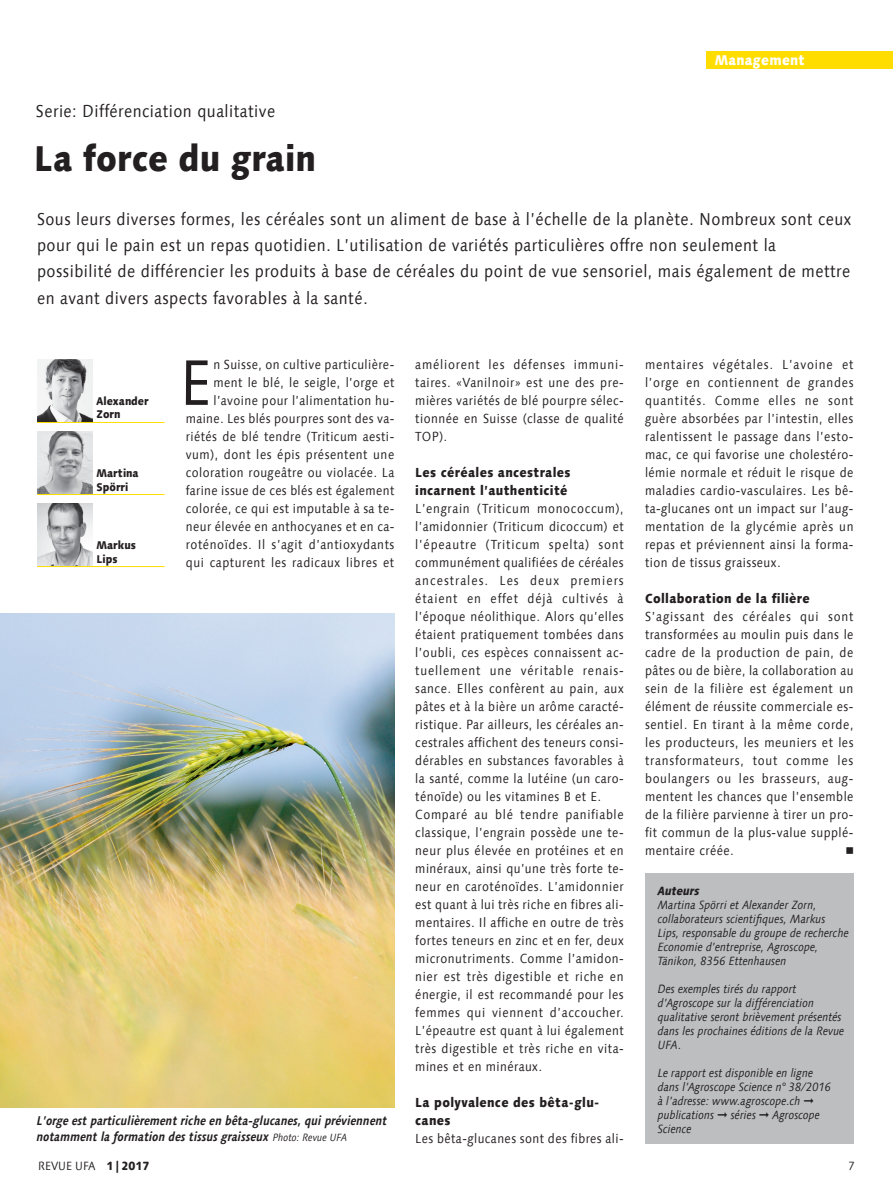
<style>
.page{position:relative;width:893px;height:1191px;background:#fff}
.page>*{position:absolute;margin:0;border:0;box-sizing:border-box;transform-origin:0 0}
.t1{font:64.2px "Linotype Syntax Com";color:#231f20;scale:.9 1}
.t2{font:800 36px "Linotype Syntax Com";color:#231f20;scale:.9 1}
.t3{font:17.25px/26.2px "Linotype Syntax Com";letter-spacing:.03em;color:#231f20;scale:.9 1}
.t4{font:800 14.25px "Linotype Syntax Com";letter-spacing:.025em;color:#fff;scale:.9 1}
.t5{font:13.2px/18px "Linotype Syntax Com";letter-spacing:.035em;color:#231f20;text-align:justify;scale:.9 1}
.t6{font:800 13.2px/18px "Linotype Syntax Com";letter-spacing:.025em;color:#231f20;scale:.9 1}
.t7{font:13.2px "Universal Std Newswith Comm Pi";color:#231f20}
.t8{font:italic 700 12.75px/15.8px "Linotype Syntax Com";letter-spacing:.005em;color:#231f20;scale:.9 1}
.t9{font:italic 12px/14px "Linotype Syntax Com";color:#231f20;scale:.9 1}
.t10{font:12px "Linotype Syntax Com";color:#231f20;scale:.9 1}
.t11{font:italic 800 12px "Linotype Syntax Com";color:#231f20;scale:.9 1}
.t12{font:12px "Linotype Syntax Com";color:#231f20;scale:.88 1}
.t13{font:800 11.25px/13.5px "Linotype Syntax Com";color:#231f20;scale:.9 1}
.s1{font-weight:400;font-size:10.5px}
.s2{font-weight:800}
</style>
<div class="page">
<div style="left:706px;top:51px;width:187px;height:17px;background:#fd0"></div>
<img style="left:37px;top:360px;width:55px;height:62px">
<img style="left:37px;top:432px;width:55px;height:62px">
<img style="left:37px;top:504px;width:55px;height:62px">
<hr style="left:37px;top:422px;width:128px;height:1px;background:#fd0">
<hr style="left:37px;top:494px;width:128px;height:1px;background:#fd0">
<hr style="left:37px;top:566px;width:128px;height:1px;background:#fd0">
<img style="left:0;top:613px;width:394px;height:494px">
<div style="left:645px;top:873px;width:208px;height:270px;background:#bcbec0"></div>
<h3 class="t3" style="left:36px;top:98px;width:267px">Serie: Différenciation qualitative</h3>
<h2 class="t2" style="left:34px;top:135px;width:314px">La force du grain</h2>
<p class="t4" style="left:715px;top:51px;width:102px">Management</p>
<p class="t3" style="left:37px;top:206px;width:906px">Sous leurs diverses formes, les céréales sont un aliment de base à l’échelle de la planète. Nombreux sont ceux pour qui le pain est un repas quotidien. L’utilisation de variétés particulières offre non seulement la possibilité de différencier les produits à base de céréales du point de vue sensoriel, mais également de mettre en avant divers aspects favorables à la santé.</p>
<p class="t5" style="left:186px;top:355px;width:233px;text-align:right">n Suisse, on cultive particulière&shy;ment le blé, le seigle, l’orge et l’avoine pour l’alimentation hu&shy;maine. Les blés pourpres sont des va&shy;riétés de blé tendre (Triticum aesti&shy;vum), dont les épis présentent une coloration rougeâtre ou violacée. La farine issue de ces blés est également colorée, ce qui est imputable à sa te&shy;neur élevée en anthocyanes et en ca&shy;roténoïdes. Il s’agit d’antioxydants qui capturent les radicaux libres et</p>
<p class="t5" style="left:415px;top:355px;width:233px">améliorent les défenses immuni&shy;taires. «Vanilnoir» est une des pre&shy;mières variétés de blé pourpre sélec&shy;tionnée en Suisse (classe de qualité TOP).</p>
<p class="t5" style="left:645px;top:355px;width:233px">mentaires végétales. L’avoine et l’orge en contiennent de grandes quantités. Comme elles ne sont guère absorbées par l’intestin, elles ralentissent le passage dans l’esto&shy;mac, ce qui favorise une cholestéro&shy;lémie normale et réduit le risque de maladies cardio-vasculaires. Les bê&shy;ta-glucanes ont un impact sur l’aug&shy;mentation de la glycémie après un repas et préviennent ainsi la forma&shy;tion de tissus graisseux.</p>
<p class="t6" style="left:645px;top:589px;width:185px">Collaboration de la filière</p>
<p class="t5" style="left:645px;top:607px;width:233px">S’agissant des céréales qui sont transformées au moulin puis dans le cadre de la production de pain, de pâtes ou de bière, la collaboration au sein de la filière est également un élément de réussite commerciale es&shy;sentiel. En tirant à la même corde, les producteurs, les meuniers et les transformateurs, tout comme les boulangers ou les brasseurs, aug&shy;mentent les chances que l’ensemble de la filière parvienne à tirer un pro&shy;fit commun de la plus-value supplé&shy;mentaire créée.</p>
<h1 class="t1" style="left:179px;top:343px;width:37px">E</h1>
<p class="t13" style="left:97px;top:394px;width:60px">Alexander<br>Zorn</p>
<p class="t6" style="left:415px;top:463px;width:174px">Les céréales ancestrales incarnent l’authenticité</p>
<p class="t5" style="left:415px;top:499px;width:233px;text-align:left">L’engrain (Triticum monococcum), l’amidonnier (Triticum dicoccum) et l’épeautre (Triticum spelta) sont communément qualifiées de céréales ancestrales. Les deux premiers étaient en effet déjà cultivés à l’époque néolithique. Alors qu’elles étaient pratiquement tombées dans l’oubli, ces espèces connaissent ac&shy;tuellement une véritable renais&shy;sance. Elles confèrent au pain, aux pâtes et à la bière un arôme caracté&shy;ristique. Par ailleurs, les céréales an&shy;cestrales affichent des teneurs consi&shy;dérables en substances favorables à la santé, comme la lutéine (un caro&shy;ténoïde) ou les vitamines B et E.<br>Comparé au blé tendre panifiable classique, l’engrain possède une te&shy;neur plus élevée en protéines et en minéraux, ainsi qu’une très forte te&shy;neur en caroténoïdes. L’amidonnier est quant à lui très riche en fibres ali&shy;mentaires. Il affiche en outre de très fortes teneurs en zinc et en fer, deux micronutriments. Comme l’amidon&shy;nier est très digestible et riche en énergie, il est recommandé pour les femmes qui viennent d’accoucher.<br>L’épeautre est quant à lui également très digestible et très riche en vita&shy;mines et en minéraux.</p>
<p class="t6" style="left:415px;top:1093px;width:206px">La polyvalence des bêta-glu&shy;canes</p>
<p class="t5" style="left:415px;top:1129px;width:233px">Les bêta-glucanes sont des fibres ali-</p>
<p class="t13" style="left:97px;top:466px;width:48px">Martina<br>Spörri</p>
<p class="t13" style="left:97px;top:538px;width:45px">Markus<br>Lips</p>
<p class="t7" style="left:846px;top:845px;width:9px">n</p>
<p class="t11" style="left:658px;top:883px;width:48px">Auteurs</p>
<p class="t9" style="left:658px;top:898px;width:214px">Martina Spörri et Alexander Zorn, collaborateurs scientifiques, Markus Lips, responsable du groupe de recherche Economie d’entreprise, Agroscope, Tänikon, 8356 Ettenhausen</p>
<p class="t9" style="left:658px;top:981px;width:209px">Des exemples tirés du rapport d’Agroscope sur la différenciation qualitative seront brièvement présentés dans les prochaines éditions de la Revue<br>UFA.</p>
<p class="t9" style="left:658px;top:1065px;width:194px">Le rapport est disponible en ligne dans l’Agroscope Science n° 38/2016 à l’adresse: www.agroscope.ch ➞ publications ➞ séries ➞ Agroscope<br>Science</p>
<p class="t8" style="left:37px;top:1112px;width:391px">L’orge est particulièrement riche en bêta-glucanes, qui préviennent notamment la formation des tissus graisseux <span class="s1">Photo: Revue UFA</span></p>
<p class="t10" style="left:38px;top:1158px;width:125px">REVUE UFA <span class="s2">1|2017</span></p>
<p class="t12" style="left:848px;top:1158px;width:9px">7</p>
<p class="t12" style="left:37px;top:1161px;width:16px">16</p>
</div>
